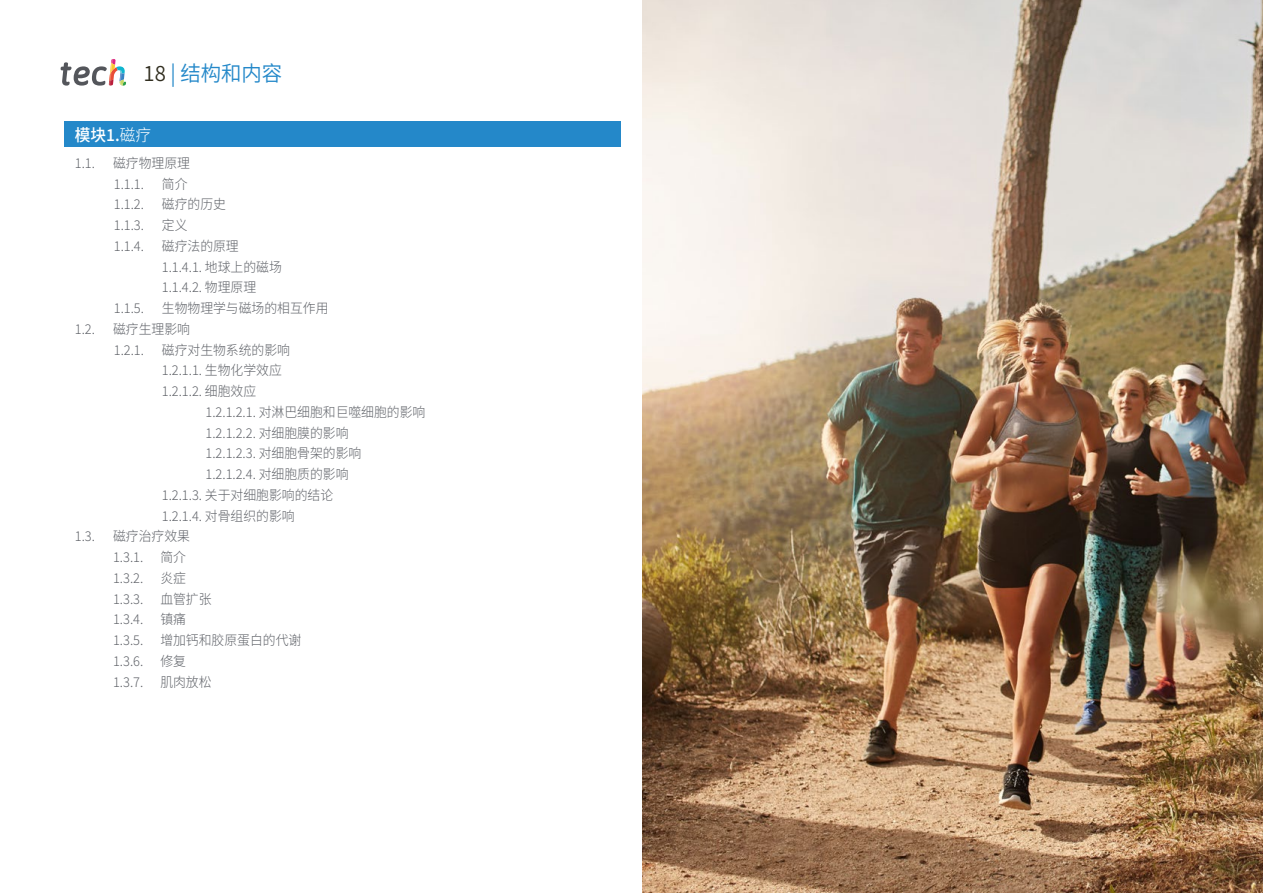
<style>
.page{position:relative;width:1263px;height:893px;background:#fff}
.page>*{position:absolute;margin:0;border:0;box-sizing:border-box;transform-origin:0 0}
.t1{font:21px "Source Han Sans CN";color:#2488c9}
.t2{font:500 16.5px "Source Han Sans CN";color:#fff;scale:.95 1}
.t3{font:300 13.5px/20.7px "Source Han Sans CN";color:#61646a;scale:.95 1}
.s1{color:#312e20}
.s2{font-weight:300}
</style>
<div class="page">
<div style="left:64px;top:121px;width:557px;height:26px;background:#2488c9"></div>
<img style="left:642px;top:0;width:621px;height:893px">
<svg style="left:61px;top:59px;width:65px;height:27px"></svg>
<h1 class="t1" style="left:144px;top:61px;width:140px"><span class="s1">18</span> | 结构和内容</h1>
<p class="t2" style="left:75px;top:125px;width:82px">模块1.<span class="s2">磁疗</span></p>
<p class="t3" style="left:75px;top:153px;width:23px">1.1.</p>
<p class="t3" style="left:113px;top:153px;width:82px">磁疗物理原理<br>1.1.1.</p>
<p class="t3" style="left:162px;top:174px;width:28px">简介</p>
<p class="t3" style="left:114px;top:194px;width:33px">1.1.2.</p>
<p class="t3" style="left:162px;top:194px;width:69px">磁疗的历史</p>
<p class="t3" style="left:114px;top:215px;width:33px">1.1.3.</p>
<p class="t3" style="left:162px;top:215px;width:28px">定义</p>
<p class="t3" style="left:114px;top:236px;width:33px">1.1.4.</p>
<p class="t3" style="left:162px;top:236px;width:128px">磁疗法的原理<br>1.1.4.1. 地球上的磁场<br>1.1.4.2. 物理原理</p>
<p class="t3" style="left:114px;top:298px;width:33px">1.1.5.</p>
<p class="t3" style="left:162px;top:298px;width:177px">生物物理学与磁场的相互作用</p>
<p class="t3" style="left:75px;top:319px;width:23px">1.2.</p>
<p class="t3" style="left:113px;top:319px;width:82px">磁疗生理影响<br>1.2.1.</p>
<p class="t3" style="left:162px;top:340px;width:136px">磁疗对生物系统的影响<br>1.2.1.1. 生物化学效应<br>1.2.1.2. 细胞效应</p>
<p class="t3" style="left:206px;top:402px;width:233px">1.2.1.2.1. 对淋巴细胞和巨噬细胞的影响</p>
<p class="t3" style="left:206px;top:423px;width:152px">1.2.1.2.2. 对细胞膜的影响</p>
<p class="t3" style="left:206px;top:443px;width:165px">1.2.1.2.3. 对细胞骨架的影响</p>
<p class="t3" style="left:206px;top:464px;width:152px">1.2.1.2.4. 对细胞质的影响</p>
<p class="t3" style="left:162px;top:485px;width:182px">1.2.1.3. 关于对细胞影响的结论</p>
<p class="t3" style="left:162px;top:506px;width:141px">1.2.1.4. 对骨组织的影响</p>
<p class="t3" style="left:75px;top:526px;width:23px">1.3.</p>
<p class="t3" style="left:113px;top:526px;width:82px">磁疗治疗效果<br>1.3.1.</p>
<p class="t3" style="left:160px;top:547px;width:28px">简介</p>
<p class="t3" style="left:113px;top:568px;width:33px">1.3.2.</p>
<p class="t3" style="left:160px;top:568px;width:28px">炎症</p>
<p class="t3" style="left:113px;top:589px;width:33px">1.3.3.</p>
<p class="t3" style="left:160px;top:589px;width:55px">血管扩张</p>
<p class="t3" style="left:113px;top:609px;width:33px">1.3.4.</p>
<p class="t3" style="left:160px;top:609px;width:28px">镇痛</p>
<p class="t3" style="left:113px;top:630px;width:33px">1.3.5.</p>
<p class="t3" style="left:160px;top:630px;width:150px">增加钙和胶原蛋白的代谢</p>
<p class="t3" style="left:113px;top:651px;width:33px">1.3.6.</p>
<p class="t3" style="left:160px;top:651px;width:28px">修复</p>
<p class="t3" style="left:113px;top:672px;width:33px">1.3.7.</p>
<p class="t3" style="left:160px;top:672px;width:55px">肌肉放松</p>
</div>
